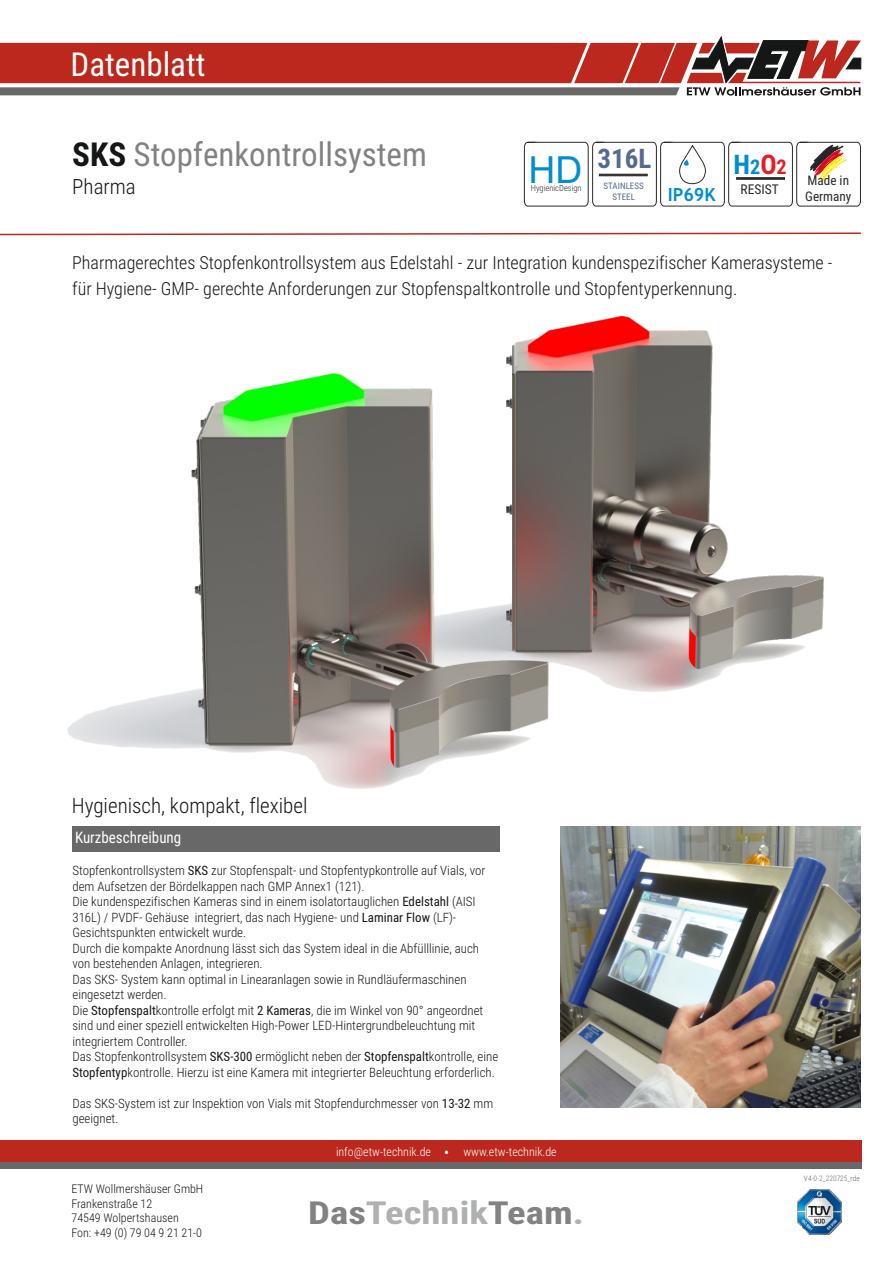
<style>
.page{position:relative;width:893px;height:1263px;background:#fff}
.page>*{position:absolute;margin:0;border:0;box-sizing:border-box;transform-origin:0 0}
.t1{font:37.35px "Arial";color:#008dd2}
.t2{font:33px "Roboto Condensed";color:#818281}
.t3{font:33px "Roboto Condensed";color:#fff}
.t4{font:700 31.8px "Roboto Condensed";color:#afb0b0;scale:1.22 1}
.t5{font:700 27px "Roboto Condensed";color:#56698f}
.t6{font:700 27px "Roboto Condensed";color:#008dd2}
.t7{font:300 21px "Roboto Condensed";color:#151616}
.t8{font:700 18.15px "Trebuchet MS";color:#008dd2}
.t9{font:300 18px/26px "Roboto Condensed";color:#151616}
.t10{font:15.9px "Roboto Condensed";color:#fff;scale:.95 1}
.t11{font:13.5px "Roboto Condensed";color:#2b2a29}
.t12{font:13.2px/15.9px "Roboto Condensed";color:#2b2a29}
.t13{font:300 12.9px/15.5px "Roboto Condensed";color:#151616}
.t14{font:300 12px/14.4px "Roboto Condensed";color:#151616}
.t15{font:300 12px "Roboto Condensed";color:#fff}
.t16{font:9px/10.8px "Roboto Condensed";color:#56698f;text-align:center}
.t17{font:300 8.55px "Roboto Condensed";color:#2b2a29}
.t18{font:300 7.5px "Roboto Condensed";color:#686868}
.s1{font-weight:700;color:#151616}
.s2{font-size:20.25px}
.s3{color:#e31e24}
.s4{font-size:20.25px;color:#e31e24}
.s5{font-weight:400}
.s6{color:#818281}
</style>
<div class="page">
<div style="left:0;top:1140px;width:861px;height:21px;background:#bc281d"></div>
<img style="left:797px;top:1190px;width:44px;height:44px">
<div style="left:0;top:1163px;width:861px;height:6px;background:#686868"></div>
<svg style="left:445px;top:1150px;width:3px;height:4px"></svg>
<svg style="left:0;top:36px;width:861px;height:60px"></svg>
<svg style="left:0;top:232px;width:861px;height:4px"></svg>
<div style="left:72px;top:826px;width:428px;height:26px;background:#686868"></div>
<img style="left:561px;top:826px;width:300px;height:281px">
<svg style="left:524px;top:142px;width:337px;height:65px"></svg>
<img style="left:67px;top:317px;width:757px;height:471px">
<h2 class="t3" style="left:71px;top:51px;width:136px">Datenblatt</h2>
<h2 class="t2" style="left:72px;top:142px;width:356px"><span class="s1">SKS</span> Stopfenkontrollsystem</h2>
<h3 class="t7" style="left:72px;top:179px;width:65px">Pharma</h3>
<h3 class="t5" style="left:597px;top:148px;width:55px">316L</h3>
<h1 class="t1" style="left:529px;top:155px;width:55px">HD</h1>
<p class="t17" style="left:531px;top:184px;width:52px">HygienicDesign</p>
<h3 class="t8" style="left:668px;top:187px;width:50px">IP69K</h3>
<p class="t16" style="left:604px;top:181px;width:42px">STAINLESS<br>STEEL</p>
<h3 class="t6" style="left:733px;top:153px;width:55px">H<span class="s2">2</span><span class="s3">O</span><span class="s4">2</span></h3>
<p class="t11" style="left:741px;top:184px;width:40px">RESIST</p>
<p class="t12" style="left:805px;top:174px;width:48px">Made in<br>Germany</p>
<h3 class="t9" style="left:72px;top:251px;width:762px">Pharmagerechtes Stopfenkontrollsystem aus Edelstahl - zur Integration kundenspezifischer Kamerasysteme - für Hygiene- GMP- gerechte Anforderungen zur Stopfenspaltkontrolle und Stopfentyperkennung.</h3>
<h3 class="t7" style="left:72px;top:797px;width:237px">Hygienisch, kompakt, flexibel</h3>
<p class="t10" style="left:75px;top:831px;width:113px">Kurzbeschreibung</p>
<p class="t13" style="left:72px;top:864px;width:415px">Stopfenkontrollsystem <span class="s5">SKS</span> zur Stopfenspalt- und Stopfentypkontrolle auf Vials, vor dem Aufsetzen der Bördelkappen nach GMP Annex1 (121).<br>Die kundenspezifischen Kameras sind in einem isolatortauglichen <span class="s5">Edelstahl</span> (AISI 316L) / PVDF- Gehäuse integriert, das nach Hygiene- und <span class="s5">Laminar Flow</span> (LF)- Gesichtspunkten entwickelt wurde.</p>
<p class="t13" style="left:72px;top:942px;width:408px">Durch die kompakte Anordnung lässt sich das System ideal in die Abfülllinie, auch von bestehenden Anlagen, integrieren.</p>
<p class="t13" style="left:72px;top:973px;width:396px">Das SKS- System kann optimal in Linearanlagen sowie in Rundläufermaschinen eingesetzt werden.</p>
<p class="t13" style="left:72px;top:1004px;width:412px">Die <span class="s5">Stopfenspalt</span>kontrolle erfolgt mit <span class="s5">2 Kameras</span>, die im Winkel von 90° angeordnet sind und einer speziell entwickelten High-Power LED-Hintergrundbeleuchtung mit integriertem Controller.</p>
<p class="t13" style="left:72px;top:1050px;width:427px">Das Stopfenkontrollsystem <span class="s5">SKS-300</span> ermöglicht neben der <span class="s5">Stopfenspalt</span>kontrolle, eine<br><span class="s5">Stopfentyp</span>kontrolle. Hierzu ist eine Kamera mit integrierter Beleuchtung erforderlich.</p>
<p class="t13" style="left:72px;top:1096px;width:422px">Das SKS-System ist zur Inspektion von Vials mit Stopfendurchmesser von <span class="s5">13-32</span> mm geeignet.</p>
<p class="t14" style="left:72px;top:1183px;width:133px">ETW Wollmershäuser GmbH<br>Frankenstraße 12<br>74549 Wolpertshausen<br>Fon: +49 (0) 79 04 9 21 21-0</p>
<p class="t15" style="left:336px;top:1147px;width:97px">info@etw-technik.de</p>
<p class="t15" style="left:463px;top:1147px;width:95px">www.etw-technik.de</p>
<h3 class="t4" style="left:308px;top:1200px;width:227px"><span class="s6">Das</span>Technik<span class="s6">Team</span>.</h3>
<p class="t18" style="left:804px;top:1175px;width:57px">V4-0-2_220725_rde</p>
</div>
